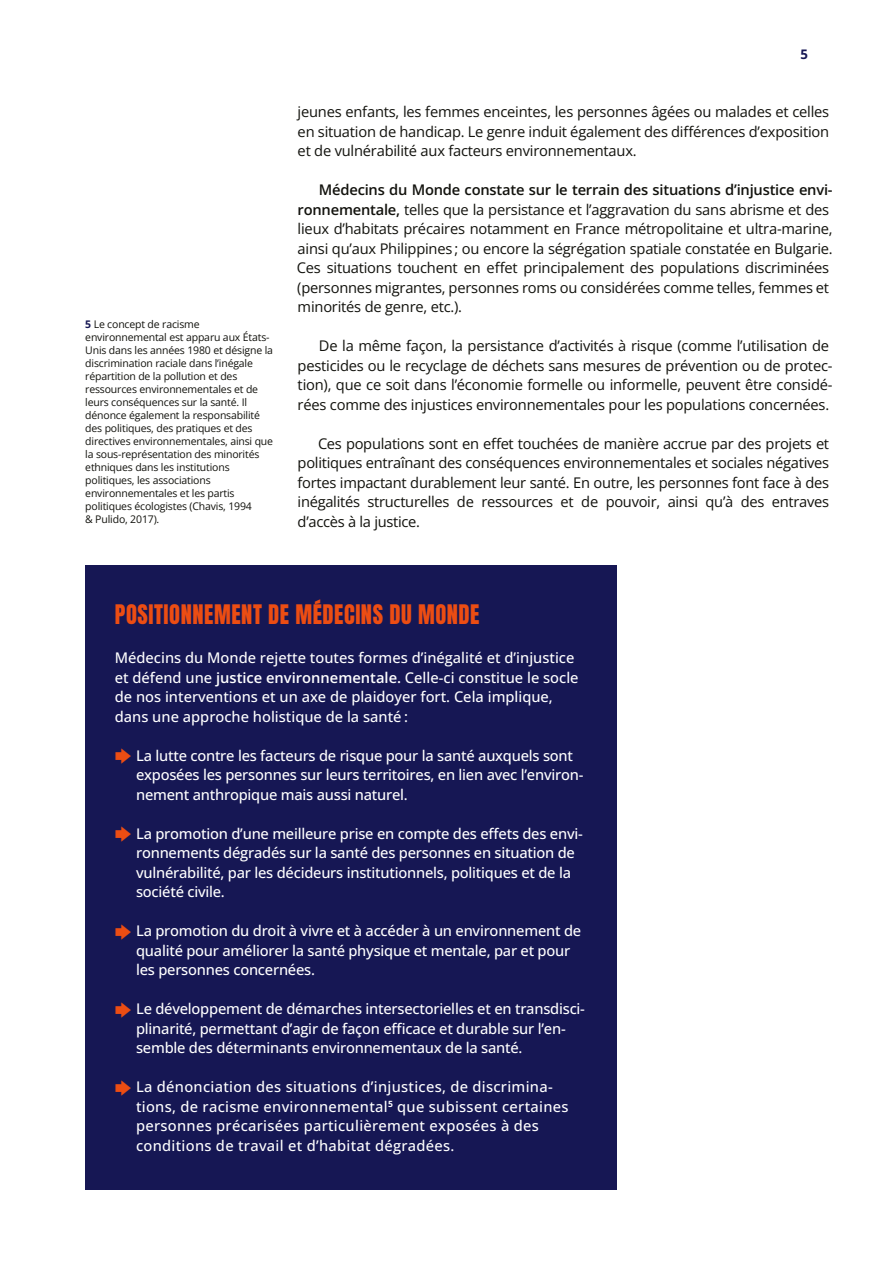
<style>
.page{position:relative;width:893px;height:1263px;background:#fff}
.page>*{position:absolute;margin:0;border:0;box-sizing:border-box;transform-origin:0 0}
.t1{font:22.5px "Anton";letter-spacing:.025em;color:#ec4d13}
.t2{font:14.7px "Open Sans";letter-spacing:-.015em;color:#12120d}
.t3{font:500 14.7px "Open Sans";letter-spacing:-.015em;color:#fff}
.t4{font:500 14.7px "Open Sans";letter-spacing:.02em;color:#fff}
.t5{font:600 14.7px "Open Sans";letter-spacing:-.015em;color:#12120d}
.t6{font:700 13.2px "Open Sans";color:#161754}
.t7{font:10.5px "Open Sans";letter-spacing:-.015em;color:#12120d}
.t8{font:700 8.55px "Open Sans";color:#fff}
.s1{font-weight:700;color:#161754}
.s2{font-weight:600}
</style>
<div class="page">
<div style="left:85px;top:565px;width:532px;height:624px;background:#161754"></div>
<p class="t7" style="left:85px;top:316px;width:116px"><span class="s1">5</span> Le concept de racisme</p>
<p class="t7" style="left:85px;top:329px;width:186px">environnemental est apparu aux États-</p>
<p class="t7" style="left:85px;top:343px;width:189px">Unis dans les années 1980 et désigne la</p>
<p class="t7" style="left:85px;top:356px;width:169px">discrimination raciale dans l’inégale</p>
<p class="t7" style="left:85px;top:369px;width:154px">répartition de la pollution et des</p>
<p class="t7" style="left:85px;top:382px;width:174px">ressources environnementales et de</p>
<p class="t7" style="left:85px;top:395px;width:163px">leurs conséquences sur la santé. Il</p>
<p class="t7" style="left:85px;top:408px;width:176px">dénonce également la responsabilité</p>
<p class="t7" style="left:85px;top:421px;width:169px">des politiques, des pratiques et des</p>
<p class="t7" style="left:85px;top:434px;width:189px">directives environnementales, ainsi que</p>
<p class="t7" style="left:85px;top:447px;width:176px">la sous-représentation des minorités</p>
<p class="t7" style="left:85px;top:460px;width:146px">ethniques dans les institutions</p>
<p class="t7" style="left:85px;top:473px;width:127px">politiques, les associations</p>
<p class="t7" style="left:85px;top:486px;width:151px">environnementales et les partis</p>
<p class="t7" style="left:85px;top:499px;width:168px">politiques écologistes (Chavis, 1994</p>
<p class="t7" style="left:85px;top:512px;width:76px">&amp; Pulido, 2017).</p>
<p class="t6" style="left:800px;top:44px;width:9px">5</p>
<p class="t2" style="left:298px;top:101px;width:533px">jeunes enfants, les femmes enceintes, les personnes âgées ou malades et celles</p>
<p class="t2" style="left:298px;top:121px;width:533px">en situation de handicap. Le genre induit également des différences d’exposition</p>
<p class="t2" style="left:298px;top:140px;width:341px">et de vulnérabilité aux facteurs environnementaux.</p>
<p class="t5" style="left:319px;top:179px;width:515px">Médecins du Monde constate sur le terrain des situations d’injustice envi-</p>
<p class="t2" style="left:298px;top:199px;width:533px"><span class="s2">ronnementale,</span> telles que la persistance et l’aggravation du sans abrisme et des</p>
<p class="t2" style="left:298px;top:218px;width:537px">lieux d’habitats précaires notamment en France métropolitaine et ultra-marine,</p>
<p class="t2" style="left:298px;top:238px;width:537px">ainsi qu’aux Philippines ; ou encore la ségrégation spatiale constatée en Bulgarie.</p>
<p class="t2" style="left:297px;top:257px;width:534px">Ces situations touchent en effet principalement des populations discriminées</p>
<p class="t2" style="left:297px;top:277px;width:533px">(personnes migrantes, personnes roms ou considérées comme telles, femmes et</p>
<p class="t2" style="left:298px;top:296px;width:166px">minorités de genre, etc.).</p>
<p class="t2" style="left:319px;top:335px;width:512px">De la même façon, la persistance d’activités à risque (comme l’utilisation de</p>
<p class="t2" style="left:298px;top:355px;width:536px">pesticides ou le recyclage de déchets sans mesures de prévention ou de protec-</p>
<p class="t2" style="left:298px;top:374px;width:536px">tion), que ce soit dans l’économie formelle ou informelle, peuvent être considé-</p>
<p class="t2" style="left:298px;top:394px;width:533px">rées comme des injustices environnementales pour les populations concernées.</p>
<p class="t2" style="left:318px;top:433px;width:513px">Ces populations sont en effet touchées de manière accrue par des projets et</p>
<p class="t2" style="left:298px;top:452px;width:533px">politiques entraînant des conséquences environnementales et sociales négatives</p>
<p class="t2" style="left:298px;top:472px;width:533px">fortes impactant durablement leur santé. En outre, les personnes font face à des</p>
<p class="t2" style="left:298px;top:491px;width:533px">inégalités structurelles de ressources et de pouvoir, ainsi qu’à des entraves</p>
<p class="t2" style="left:298px;top:511px;width:124px">d’accès à la justice.</p>
<p class="t1" style="left:115px;top:598px;width:366px">POSITIONNEMENT DE MÉDECINS DU MONDE</p>
<p class="t3" style="left:115px;top:647px;width:461px">Médecins du Monde rejette toutes formes d’inégalité et d’injustice</p>
<p class="t3" style="left:115px;top:667px;width:465px">et défend une <span class="s2">justice environnementale.</span> Celle-ci constitue le socle</p>
<p class="t3" style="left:115px;top:686px;width:440px">de nos interventions et un axe de plaidoyer fort. Cela implique,</p>
<p class="t3" style="left:115px;top:706px;width:295px">dans une approche holistique de la santé :</p>
<p class="t3" style="left:136px;top:745px;width:439px">La lutte contre les facteurs de risque pour la santé auxquels sont</p>
<p class="t3" style="left:136px;top:764px;width:449px">exposées les personnes sur leurs territoires, en lien avec l’environ-</p>
<p class="t3" style="left:136px;top:784px;width:273px">nement anthropique mais aussi naturel.</p>
<p class="t3" style="left:136px;top:823px;width:448px">La promotion d’une meilleure prise en compte des effets des envi-</p>
<p class="t3" style="left:136px;top:842px;width:440px">ronnements dégradés sur la santé des personnes en situation de</p>
<p class="t3" style="left:136px;top:862px;width:436px">vulnérabilité, par les décideurs institutionnels, politiques et de la</p>
<p class="t3" style="left:136px;top:881px;width:90px">société civile.</p>
<p class="t3" style="left:136px;top:920px;width:447px">La promotion du droit à vivre et à accéder à un environnement de</p>
<p class="t3" style="left:136px;top:940px;width:436px">qualité pour améliorer la santé physique et mentale, par et pour</p>
<p class="t3" style="left:136px;top:959px;width:181px">les personnes concernées.</p>
<p class="t3" style="left:136px;top:998px;width:450px">Le développement de démarches intersectorielles et en transdisci-</p>
<p class="t3" style="left:136px;top:1018px;width:431px">plinarité, permettant d’agir de façon efficace et durable sur l’en-</p>
<p class="t3" style="left:136px;top:1037px;width:388px">semble des déterminants environnementaux de la santé.</p>
<p class="t4" style="left:136px;top:1076px;width:418px">La dénonciation des situations d’injustices, de discrimina-</p>
<p class="t4" style="left:136px;top:1096px;width:253px">tions, de racisme environnemental</p>
<p class="t8" style="left:388px;top:1097px;width:6px">5</p>
<p class="t4" style="left:397px;top:1096px;width:173px">que subissent certaines</p>
<p class="t4" style="left:136px;top:1115px;width:404px">personnes précarisées particulièrement exposées à des</p>
<p class="t4" style="left:136px;top:1135px;width:320px">conditions de travail et d’habitat dégradées.</p>
</div>
